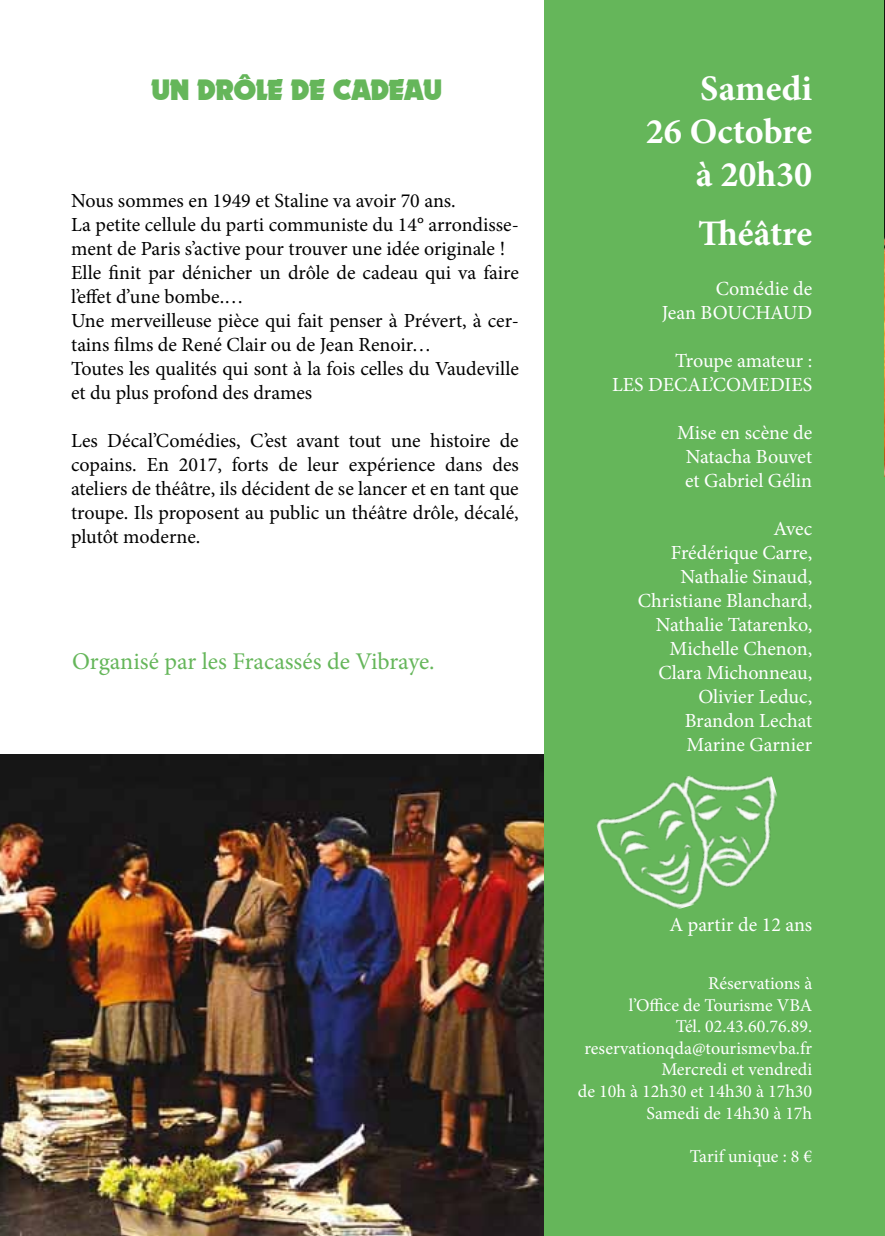
<style>
.page{position:relative;width:885px;height:1236px;background:#fff}
.page>*{position:absolute;margin:0;border:0;box-sizing:border-box;transform-origin:0 0}
.t1{font:700 36px/43.2px "Minion Pro";color:#fff;text-align:right}
.t2{font:28px "November";color:#65b65a}
.t3{font:24px "Minion Pro";color:#65b65a}
.t4{font:20px/24px "Minion Pro";color:#000}
.t5{font:20px/24px "Minion Pro";color:#fff;text-align:right}
.t6{font:18px/21.6px "Minion Pro";color:#fff;text-align:right}
</style>
<div class="page">
<img style="left:0;top:755px;width:543px;height:481px">
<div style="left:544px;top:0;width:340px;height:1236px;background:#65b65a"></div>
<img style="left:884px;top:0;width:1px;height:476px">
<img style="left:596px;top:775px;width:181px;height:134px">
<h2 class="t2" style="left:151px;top:74px;width:291px">UN DRÔLE DE CADEAU</h2>
<p class="t4" style="left:71px;top:189px;width:449px">Nous sommes en 1949 et Staline va avoir 70 ans.<br>La petite cellule du parti communiste du 14° arrondisse&shy;ment de Paris s’active pour trouver une idée originale !<br>Elle finit par dénicher un drôle de cadeau qui va faire l’effet d’une bombe.…<br>Une merveilleuse pièce qui fait penser à Prévert, à cer&shy;tains films de René Clair ou de Jean Renoir…<br>Toutes les qualités qui sont à la fois celles du Vaudeville et du plus profond des drames</p>
<p class="t4" style="left:71px;top:429px;width:449px;text-align:justify">Les Décal’Comédies, C’est avant tout une histoire de copains. En 2017, forts de leur expérience dans des ateliers de théâtre, ils décident de se lancer et en tant que troupe. Ils proposent au public un théâtre drôle, décalé, plutôt moderne.</p>
<p class="t3" style="left:72px;top:646px;width:364px">Organisé par les Fracassés de Vibraye.</p>
<h1 class="t1" style="left:646px;top:66px;width:168px">Samedi<br>26 Octobre à 20h30</h1>
<h1 class="t1" style="left:698px;top:211px;width:116px">Théâtre</h1>
<p class="t5" style="left:661px;top:277px;width:152px">Comédie de<br>Jean BOUCHAUD</p>
<p class="t5" style="left:612px;top:349px;width:201px">Troupe amateur :<br>LES DECAL’COMEDIES</p>
<p class="t5" style="left:677px;top:421px;width:136px;text-align:center">Mise en scène de<br>Natacha Bouvet et Gabriel Gélin</p>
<p class="t5" style="left:637px;top:517px;width:176px">Avec<br>Frédérique Carre,<br>Nathalie Sinaud,<br>Christiane Blanchard,<br>Nathalie Tatarenko,<br>Michelle Chenon,<br>Clara Michonneau,<br>Olivier Leduc,<br>Brandon Lechat<br>Marine Garnier</p>
<p class="t5" style="left:669px;top:913px;width:144px">A partir de 12 ans</p>
<p class="t6" style="left:578px;top:972px;width:236px">Réservations à<br>l’Office de Tourisme VBA<br>Tél. 02.43.60.76.89. reservationqda@tourismevba.fr<br>Mercredi et vendredi<br>de 10h à 12h30 et 14h30 à 17h30<br>Samedi de 14h30 à 17h</p>
<p class="t6" style="left:689px;top:1145px;width:124px">Tarif unique : 8 €</p>
</div>
